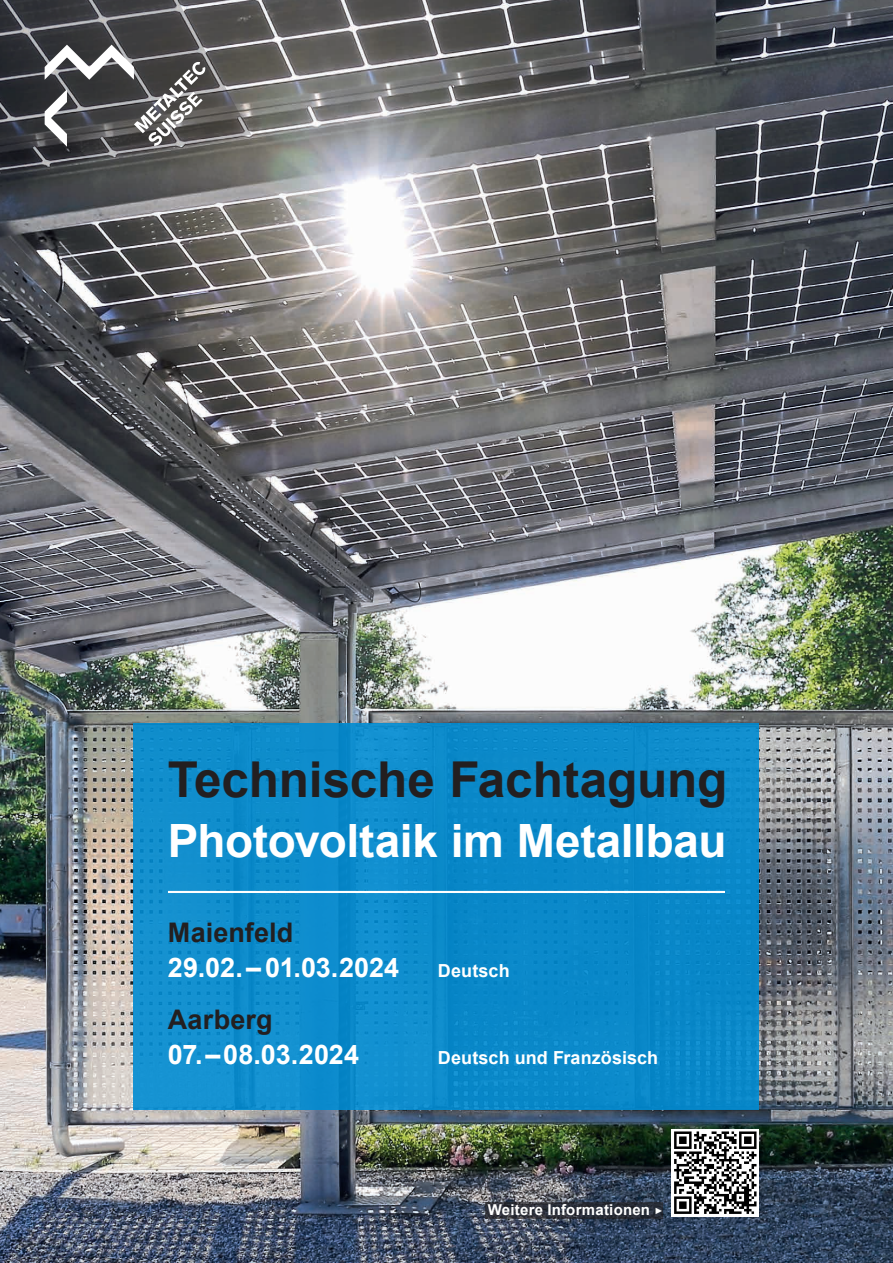
<style>
.page{position:relative;width:893px;height:1263px;background:#fff}
.page>*{position:absolute;margin:0;border:0;box-sizing:border-box;transform-origin:0 0}
.t1{font:700 49.5px "Arial";letter-spacing:-.005em;color:#231f20}
.t2{font:700 45.9px "Arial";letter-spacing:-.005em;color:#fff}
.t3{font:700 27px "Arial";letter-spacing:-.005em;color:#fff}
.t4{font:700 27px "Arial";letter-spacing:.005em;color:#231f20}
.t5{font:700 18px "Arial";letter-spacing:.005em;color:#fff}
.t6{font:700 15px "Arial";letter-spacing:.015em;color:#fff}
.s1{font-size:9px}
</style>
<div class="page">
<img style="left:0;top:0;width:893px;height:1263px">
<div style="left:672px;top:1129px;width:87px;height:87px;background:#fff"></div>
<svg style="left:674px;top:1131px;width:82px;height:83px"></svg>
<div style="left:134px;top:723px;width:625px;height:387px;background:#0d8bcb"></div>
<hr style="left:168px;top:891px;width:557px;height:2px;background:#fff">
<svg style="left:0;top:0;width:250px;height:180px;background:#59585a"></svg>
<svg style="left:486px;top:1202px;width:177px;height:16px;background:#2c303a"></svg>
<h1 class="t1" style="left:168px;top:747px;width:561px">Technische Fachtagung</h1>
<h2 class="t2" style="left:168px;top:810px;width:560px">Photovoltaik im Metallbau</h2>
<p class="t4" style="left:168px;top:915px;width:127px">Maienfeld</p>
<p class="t3" style="left:168px;top:949px;width:233px">29.02.– 01.03.2024</p>
<p class="t5" style="left:438px;top:958px;width:73px">Deutsch</p>
<p class="t4" style="left:168px;top:1002px;width:106px">Aarberg</p>
<p class="t3" style="left:168px;top:1036px;width:193px">07.–08.03.2024</p>
<p class="t5" style="left:438px;top:1045px;width:222px">Deutsch und Französisch</p>
<p class="t6" style="left:488px;top:1200px;width:177px">Weitere Informationen <span class="s1">►</span></p>
</div>
